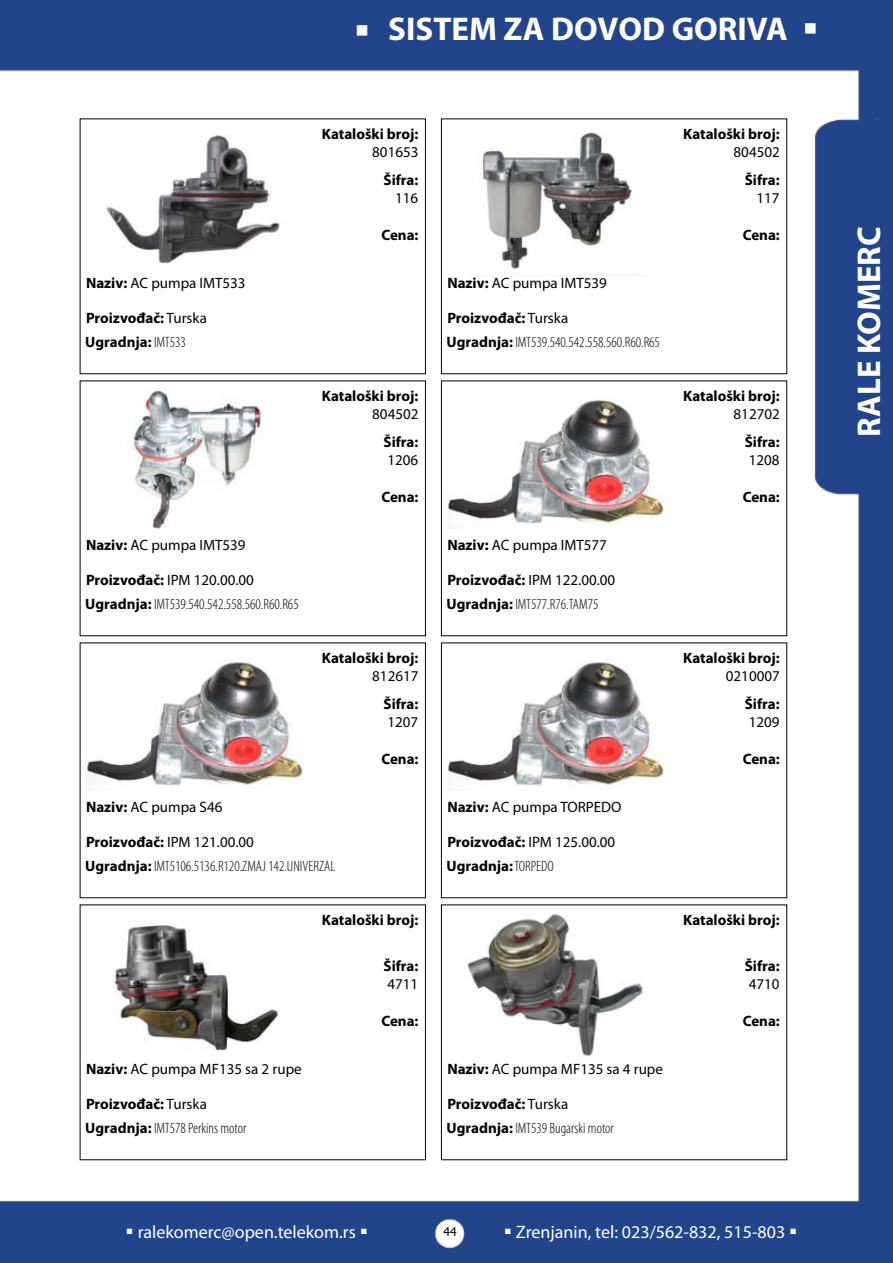
<style>
.page{position:relative;width:893px;height:1263px;background:#fff}
.page>*{position:absolute;margin:0;border:0;box-sizing:border-box;transform-origin:0 0}
.t1{font:700 33px "Myriad Pro";color:#fff}
.t2{font:18px "Myriad Pro";color:#fff}
.t3{font:18px "Wingdings";color:#fff}
.t4{font:700 15px/24px "Myriad Pro";color:#000}
.t5{font:15px "Myriad Pro";color:#000}
.t6{font:300 condensed 15px/24px "Myriad Pro";color:#000}
.t7{font:12px "Tahoma";color:#000}
.s1{font-weight:700}
.s2{font-weight:400}
.s3{font-weight:300;font-stretch:condensed}
.s4{font-weight:700;font-stretch:normal}
.s5{font-weight:400;font-stretch:normal}
</style>
<div class="page">
<img style="left:0;top:0;width:893px;height:1263px">
<img style="left:96px;top:127px;width:200px;height:148px">
<img style="left:470px;top:127px;width:175px;height:148px">
<img style="left:126px;top:389px;width:140px;height:148px">
<img style="left:448px;top:397px;width:219px;height:132px">
<img style="left:86px;top:659px;width:220px;height:132px">
<img style="left:448px;top:659px;width:219px;height:132px">
<img style="left:98px;top:913px;width:196px;height:148px">
<img style="left:464px;top:913px;width:186px;height:148px">
<h1 class="t1" style="left:388px;top:8px;width:401px">SISTEM ZA DOVOD GORIVA</h1>
<p class="t3" style="left:355px;top:21px;width:15px">■</p>
<p class="t3" style="left:804px;top:19px;width:15px">■</p>
<p class="t4" style="left:322px;top:121px;width:98px">Kataloški broj:</p>
<p class="t5" style="left:372px;top:142px;width:48px">801653</p>
<p class="t4" style="left:683px;top:121px;width:98px">Kataloški broj:</p>
<p class="t5" style="left:734px;top:142px;width:48px">804502</p>
<p class="t4" style="left:384px;top:167px;width:36px">Šifra:</p>
<p class="t5" style="left:395px;top:188px;width:25px">116</p>
<p class="t4" style="left:745px;top:167px;width:36px">Šifra:</p>
<p class="t5" style="left:756px;top:188px;width:25px">117</p>
<p class="t4" style="left:381px;top:223px;width:39px">Cena:</p>
<p class="t4" style="left:743px;top:223px;width:39px">Cena:</p>
<p class="t5" style="left:86px;top:274px;width:161px"><span class="s1">Naziv:</span> AC pumpa IMT533</p>
<p class="t4" style="left:85px;top:305px;width:123px">Proizvođač: <span class="s2">Turska<br></span>Ugradnja: <span class="s3">IMT533</span></p>
<p class="t5" style="left:447px;top:274px;width:161px"><span class="s1">Naziv:</span> AC pumpa IMT539</p>
<p class="t6" style="left:447px;top:306px;width:215px"><span class="s4">Proizvođač:</span> <span class="s5">Turska<br></span><span class="s4">Ugradnja:</span> IMT539.540.542.558.560.R60.R65</p>
<p class="t4" style="left:322px;top:383px;width:98px">Kataloški broj:</p>
<p class="t5" style="left:372px;top:404px;width:48px">804502</p>
<p class="t4" style="left:683px;top:383px;width:98px">Kataloški broj:</p>
<p class="t5" style="left:734px;top:404px;width:48px">812702</p>
<p class="t4" style="left:384px;top:429px;width:36px">Šifra:</p>
<p class="t5" style="left:387px;top:450px;width:32px">1206</p>
<p class="t4" style="left:745px;top:429px;width:36px">Šifra:</p>
<p class="t5" style="left:749px;top:450px;width:32px">1208</p>
<p class="t4" style="left:381px;top:485px;width:39px">Cena:</p>
<p class="t4" style="left:743px;top:485px;width:39px">Cena:</p>
<p class="t5" style="left:86px;top:536px;width:161px"><span class="s1">Naziv:</span> AC pumpa IMT539</p>
<p class="t6" style="left:85px;top:568px;width:215px"><span class="s4">Proizvođač:</span> <span class="s5">IPM 120.00.00<br></span><span class="s4">Ugradnja:</span> IMT539.540.542.558.560.R60.R65</p>
<p class="t5" style="left:447px;top:536px;width:161px"><span class="s1">Naziv:</span> AC pumpa IMT577</p>
<p class="t4" style="left:447px;top:567px;width:170px">Proizvođač: <span class="s2">IPM 122.00.00<br></span>Ugradnja: <span class="s3">IMT577.R76.TAM75</span></p>
<p class="t4" style="left:322px;top:645px;width:98px">Kataloški broj:</p>
<p class="t5" style="left:372px;top:666px;width:48px">812617</p>
<p class="t4" style="left:683px;top:645px;width:98px">Kataloški broj:</p>
<p class="t5" style="left:726px;top:666px;width:55px">0210007</p>
<p class="t4" style="left:384px;top:691px;width:36px">Šifra:</p>
<p class="t5" style="left:387px;top:712px;width:32px">1207</p>
<p class="t4" style="left:745px;top:691px;width:36px">Šifra:</p>
<p class="t5" style="left:749px;top:712px;width:32px">1209</p>
<p class="t4" style="left:381px;top:747px;width:39px">Cena:</p>
<p class="t4" style="left:743px;top:747px;width:39px">Cena:</p>
<p class="t5" style="left:86px;top:798px;width:138px"><span class="s1">Naziv:</span> AC pumpa S46</p>
<p class="t6" style="left:85px;top:830px;width:252px"><span class="s4">Proizvođač:</span> <span class="s5">IPM 121.00.00<br></span><span class="s4">Ugradnja:</span> IMT5106.5136.R120.ZMAJ 142.UNIVERZAL</p>
<p class="t5" style="left:447px;top:798px;width:176px"><span class="s1">Naziv:</span> AC pumpa TORPEDO</p>
<p class="t4" style="left:447px;top:829px;width:170px">Proizvođač: <span class="s2">IPM 125.00.00<br></span>Ugradnja: <span class="s3">TORPEDO</span></p>
<p class="t4" style="left:322px;top:907px;width:98px">Kataloški broj:</p>
<p class="t4" style="left:683px;top:907px;width:98px">Kataloški broj:</p>
<p class="t4" style="left:384px;top:953px;width:36px">Šifra:</p>
<p class="t5" style="left:387px;top:974px;width:32px">4711</p>
<p class="t4" style="left:745px;top:953px;width:36px">Šifra:</p>
<p class="t5" style="left:749px;top:974px;width:32px">4710</p>
<p class="t4" style="left:381px;top:1009px;width:39px">Cena:</p>
<p class="t4" style="left:743px;top:1009px;width:39px">Cena:</p>
<p class="t5" style="left:86px;top:1060px;width:217px"><span class="s1">Naziv:</span> AC pumpa MF135 sa 2 rupe</p>
<p class="t4" style="left:85px;top:1091px;width:163px">Proizvođač: <span class="s2">Turska<br></span>Ugradnja: <span class="s3">IMT578 Perkins motor</span></p>
<p class="t5" style="left:447px;top:1060px;width:217px"><span class="s1">Naziv:</span> AC pumpa MF135 sa 4 rupe</p>
<p class="t4" style="left:447px;top:1091px;width:169px">Proizvođač: <span class="s2">Turska<br></span>Ugradnja: <span class="s3">IMT539 Bugarski motor</span></p>
<p class="t2" style="left:126px;top:1221px;width:244px">▪ ralekomerc@open.telekom.rs ▪</p>
<p class="t2" style="left:504px;top:1221px;width:295px">▪ Zrenjanin, tel: 023/562-832, 515-803 ▪</p>
<p class="t7" style="left:444px;top:1224px;width:15px">44</p>
<h1 class="t1" style="left:848px;top:437px;width:212px;rotate:-90deg">RALE KOMERC</h1>
</div>
